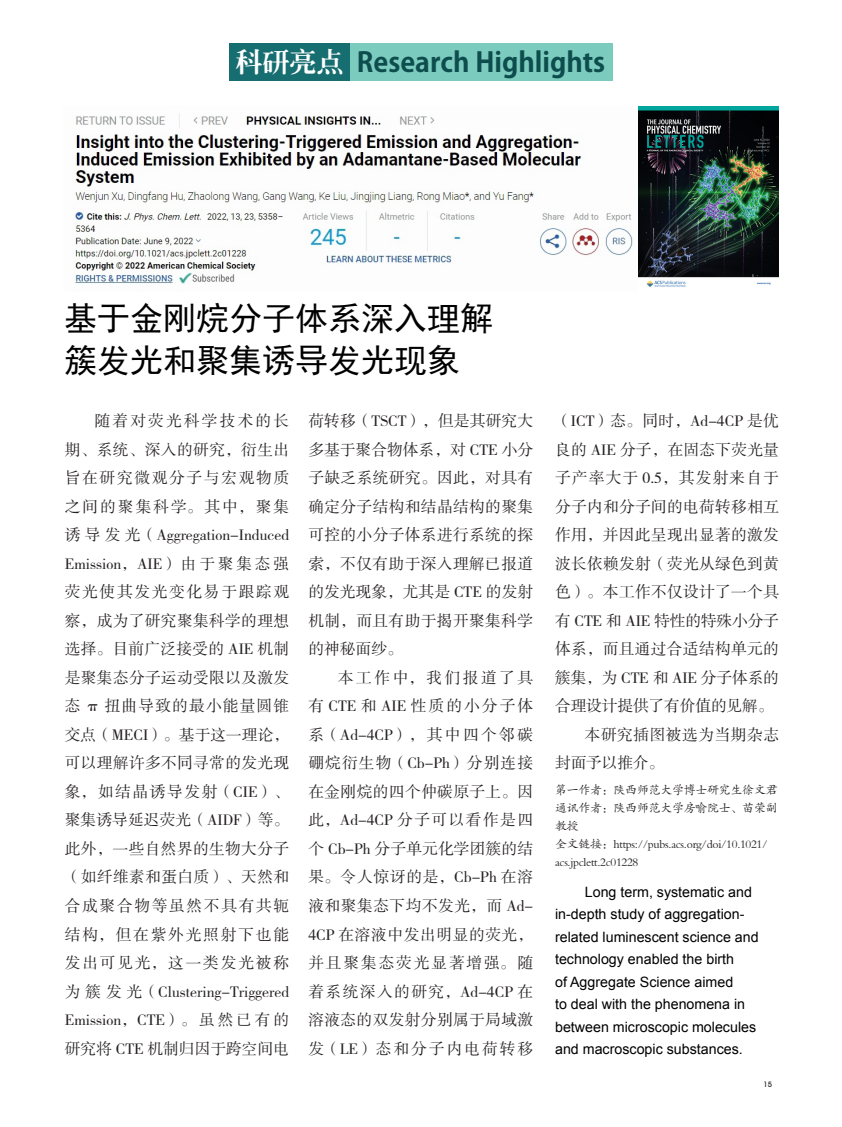
<style>
.page{position:relative;width:842px;height:1127px;background:#fff}
.page>*{position:absolute;margin:0;border:0;box-sizing:border-box;transform-origin:0 0}
.标题CN{font:33px "Sim Hei";color:#000}
.栏目EN{font:700 27px "Koz Go Pr 6 N";color:#0e4d4e}
.栏目CN{font:27px "CT Lao Song SJ";color:#fff}
.正文CN3{font:15.75px/28.5px "FZSSJW GB1 0";letter-spacing:.01em;color:#231f20;text-align:justify}
.正文CN3-2{font:15.75px/28.5px "FZSSJW GB1 0";letter-spacing:.03em;color:#231f20}
.正文EN{font:14.25px/22.5px "Arial";color:#000}
.图说{font:12px/18px "FZKTJW GB1 0";letter-spacing:-.025em;color:#231f20}
.t1{font:500 7.5px "Avant Garde IT Cby BT";color:#231f20}
</style>
<div class="page">
<div style="left:229px;top:43px;width:121px;height:37px;background:#176e70"></div>
<div style="left:350px;top:43px;width:262px;height:37px;background:#7bcbbe"></div>
<img style="left:73px;top:106px;width:566px;height:178px">
<img style="left:639px;top:106px;width:139px;height:181px">
<p class="栏目CN" style="left:236px;top:48px;width:109px">科研亮点</p>
<p class="栏目EN" style="left:357px;top:47px;width:250px">Research Highlights</p>
<p class="标题CN" style="left:64px;top:302px;width:430px">基于金刚烷分子体系深入理解</p>
<p class="标题CN" style="left:64px;top:344px;width:397px">簇发光和聚集诱导发光现象</p>
<p class="正文CN3" style="left:65px;top:408px;width:226px;text-indent:30px">随着对荧光科学技术的长期、系统、深入的研究，衍生出旨在研究微观分子与宏观物质之间的聚集科学。其中，聚集诱导发光（Aggregation-Induced Emission，AIE）由于聚集态强荧光使其发光变化易于跟踪观察，成为了研究聚集科学的理想选择。目前广泛接受的 AIE 机制是聚集态分子运动受限以及激发态 π 扭曲导致的最小能量圆锥交点（MECI）。基于这一理论，可以理解许多不同寻常的发光现象，如结晶诱导发射（CIE）、聚集诱导延迟荧光（AIDF）等。此外，一些自然界的生物大分子（如纤维素和蛋白质）、天然和合成聚合物等虽然不具有共轭结构，但在紫外光照射下也能发出可见光，这一类发光被称为簇发光（Clustering-Triggered Emission，CTE）。虽然已有的研究将 CTE 机制归因于跨空间电</p>
<p class="正文CN3" style="left:308px;top:408px;width:226px">荷转移（TSCT），但是其研究大多基于聚合物体系，对 CTE 小分子缺乏系统研究。因此，对具有确定分子结构和结晶结构的聚集可控的小分子体系进行系统的探索，不仅有助于深入理解已报道的发光现象，尤其是 CTE 的发射机制，而且有助于揭开聚集科学的神秘面纱。</p>
<p class="正文CN3" style="left:308px;top:664px;width:226px;text-indent:30px">本工作中，我们报道了具有 CTE 和 AIE 性质的小分子体系（Ad-4CP），其中四个邻碳硼烷衍生物（Cb-Ph）分别连接在金刚烷的四个仲碳原子上。因此，Ad-4CP 分子可以看作是四个 Cb-Ph 分子单元化学团簇的结果。令人惊讶的是，Cb-Ph 在溶液和聚集态下均不发光，而 Ad-4CP 在溶液中发出明显的荧光，并且聚集态荧光显著增强。随着系统深入的研究，Ad-4CP 在溶液态的双发射分别属于局域激发（LE）态和分子内电荷转移</p>
<p class="正文CN3" style="left:555px;top:408px;width:225px">（ICT）态。同时，Ad-4CP 是优良的 AIE 分子，在固态下荧光量子产率大于 0.5，其发射来自于分子内和分子间的电荷转移相互作用，并因此呈现出显著的激发波长依赖发射（荧光从绿色到黄色）。本工作不仅设计了一个具有 CTE 和 AIE 特性的特殊小分子体系，而且通过合适结构单元的簇集，为 CTE 和 AIE 分子体系的合理设计提供了有价值的见解。</p>
<p class="正文CN3-2" style="left:555px;top:721px;width:225px;text-indent:30px">本研究插图被选为当期杂志封面予以推介。</p>
<p class="图说" style="left:555px;top:781px;width:224px">第一作者：陕西师范大学博士研究生徐文君</p>
<p class="图说" style="left:555px;top:799px;width:224px">通讯作者：陕西师范大学房喻院士、苗荣副教授</p>
<p class="图说" style="left:555px;top:835px;width:214px">全文链接：https://pubs.acs.org/doi/10.1021/ acs.jpclett.2c01228</p>
<p class="正文EN" style="left:555px;top:881px;width:205px;text-indent:30px">Long term, systematic and in-depth study of aggregation&shy;related luminescent science and technology enabled the birth<br>of Aggregate Science aimed<br>to deal with the phenomena in between microscopic molecules and macroscopic substances.</p>
<p class="t1" style="left:763px;top:1080px;width:10px">15</p>
</div>
